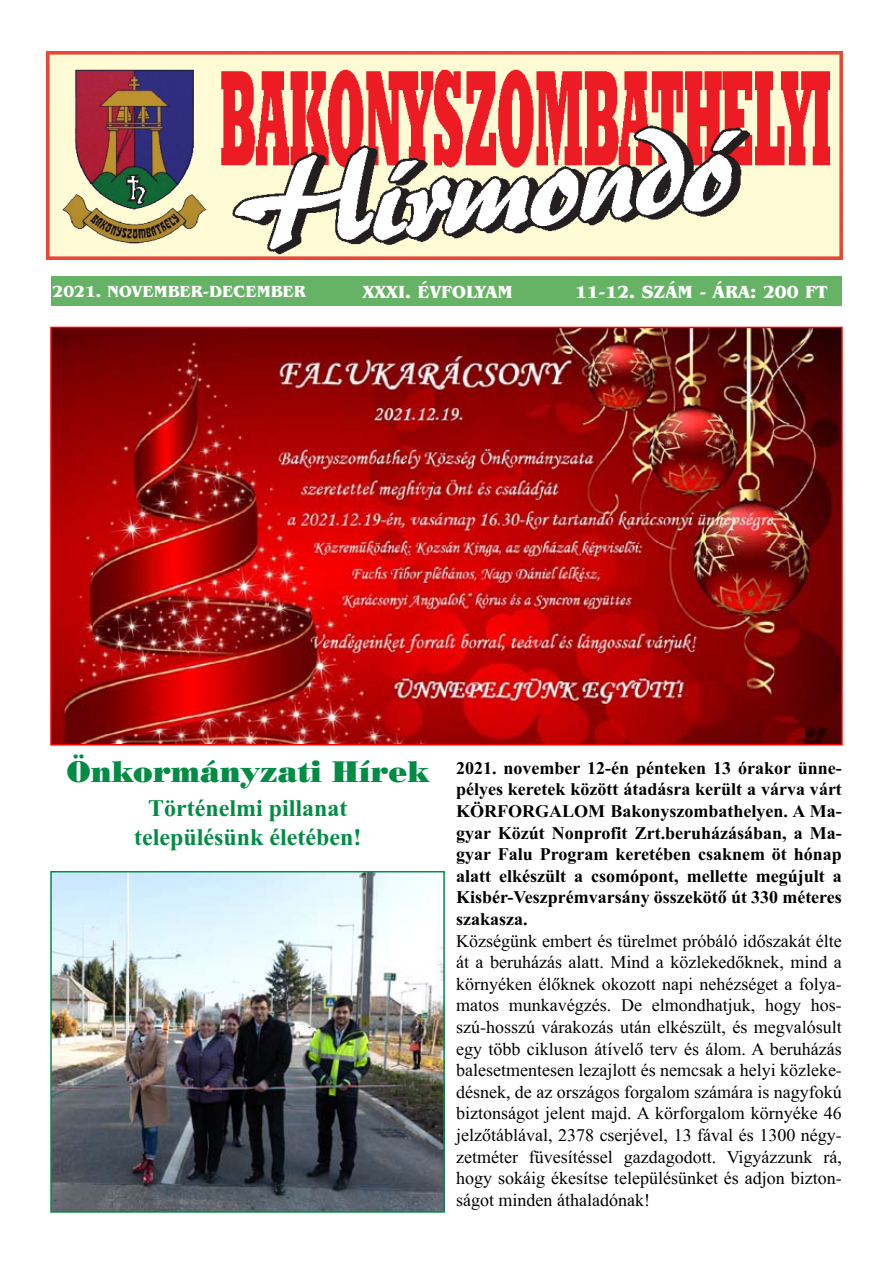
<style>
.page{position:relative;width:893px;height:1263px;background:#fff}
.page>*{position:absolute;margin:0;border:0;box-sizing:border-box;transform-origin:0 0}
.t1{font:30px "Poster Bodoni HU Normal";color:#008c44}
.t2{font:24px/28.8px "Times New Roman HU Bold";color:#008c44;text-align:center}
.t3{font:18px/21.6px "Times New Roman HU";color:#000;text-align:justify}
.t4{font:18px/21.6px "Times New Roman HU Bold";color:#000;text-align:justify}
.t5{font:18px "Benguiat ITCHU Bold";color:#fff}
.t6{font:16.5px "Benguiat ITCHU Bold";color:#fff}
</style>
<div class="page">
<div style="left:51px;top:276px;width:791px;height:29px;background:#66b366"></div>
<img style="left:47px;top:51px;width:795px;height:208px">
<img style="left:53px;top:330px;width:787px;height:412px">
<div style="left:50px;top:327px;width:793px;height:418px;border:2px solid #f00"></div>
<img style="left:53px;top:874px;width:389px;height:336px">
<div style="left:50px;top:871px;width:395px;height:342px;border:2px solid #008c44"></div>
<p class="t6" style="left:53px;top:282px;width:255px">2021. NOVEMBER-DECEMBER</p>
<p class="t5" style="left:363px;top:280px;width:152px">XXXI. ÉVFOLYAM</p>
<p class="t5" style="left:575px;top:280px;width:254px">11-12. SZÁM - ÁRA: 200 FT</p>
<h1 class="t1" style="left:66px;top:753px;width:365px">Önkormányzati Hírek</h1>
<h2 class="t2" style="left:134px;top:793px;width:229px">Történelmi pillanat településünk életében!</h2>
<p class="t4" style="left:456px;top:757px;width:387px">2021. november 12-én pénteken 13 órakor ünne&shy;pélyes keretek között átadásra került a várva várt KÖRFORGALOM Bakonyszombathelyen. A Ma&shy;gyar Közút Nonprofit Zrt.beruházásában, a Ma&shy;gyar Falu Program keretében csaknem öt hónap alatt elkészült a csomópont, mellette megújult a Kisbér-Veszprémvarsány összekötő út 330 méteres szakasza.</p>
<p class="t3" style="left:456px;top:930px;width:387px">Községünk embert és türelmet próbáló időszakát élte át a beruházás alatt. Mind a közlekedőknek, mind a környéken élőknek okozott napi nehézséget a folya&shy;matos munkavégzés. De elmondhatjuk, hogy hos&shy;szú-hosszú várakozás után elkészült, és megvalósult egy több cikluson átívelő terv és álom. A beruházás balesetmentesen lezajlott és nemcsak a helyi közleke&shy;désnek, de az országos forgalom számára is nagyfokú biztonságot jelent majd. A körforgalom környéke 46 jelzőtáblával, 2378 cserjével, 13 fával és 1300 négy&shy;zetméter füvesítéssel gazdagodott. Vigyázzunk rá, hogy sokáig ékesítse településünket és adjon bizton&shy;ságot minden áthaladónak!</p>
</div>
